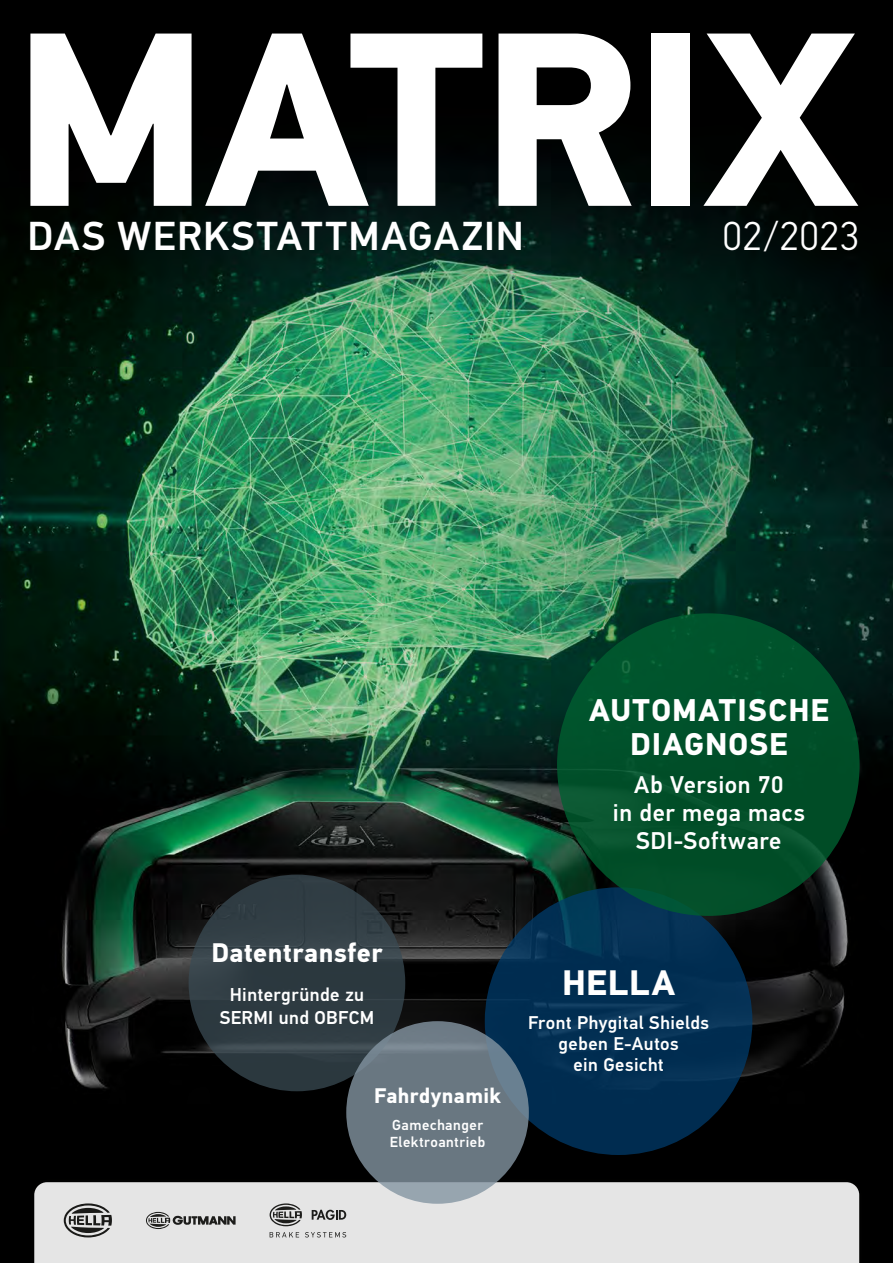
<style>
.page{position:relative;width:893px;height:1263px;background:#fff}
.page>*{position:absolute;margin:0;border:0;box-sizing:border-box;transform-origin:0 0}
.H1_green{font:700 247.5px "Hella DIN Universal";letter-spacing:-.02em;color:#fff}
.H2_black{font:500 40.5px "Hella DIN Universal";letter-spacing:.03em;color:#fff}
.H2_black-2{font:300 40.5px "Hella DIN Universal";letter-spacing:.01em;color:#fff}
.t1{font:700 35.4px "Hella DIN Universal";letter-spacing:.02em;color:#fff}
.t2{font:700 31.5px/34px "Hella DIN Universal";letter-spacing:.035em;color:#fff;text-align:center}
.t3{font:700 26.85px "Hella DIN Universal";letter-spacing:.015em;color:#fff}
.t4{font:500 24.15px/27.9px "Hella DIN Universal";letter-spacing:.025em;color:#fff;text-align:center}
.t5{font:700 21.15px "Hella DIN Universal";letter-spacing:.015em;color:#fff}
.t6{font:500 18.6px/23.1px "Hella DIN Universal";letter-spacing:.025em;color:#fff;text-align:center}
.t7{font:500 18.45px/21.3px "Hella DIN Universal";letter-spacing:.025em;color:#fff;text-align:center}
.t8{font:500 14.55px/17.2px "Hella DIN Universal";letter-spacing:.035em;color:#fff}
</style>
<div class="page">
<img style="left:0;top:0;width:893px;height:1263px">
<div style="left:25px;top:1173px;width:844px;height:90px;background:#000"></div>
<div style="left:34px;top:1182px;width:825px;height:81px;background:#e5e5e5"></div>
<svg style="left:312px;top:1210px;width:34px;height:10px"></svg>
<svg style="left:270px;top:1203px;width:32px;height:23px"></svg>
<svg style="left:270px;top:1232px;width:29px;height:5px"></svg>
<svg style="left:305px;top:1232px;width:41px;height:5px"></svg>
<svg style="left:64px;top:1203px;width:48px;height:34px;background:#8d8d8d"></svg>
<svg style="left:146px;top:1212px;width:90px;height:17px;background:#a0a09f"></svg>
<div style="left:485px;top:887px;width:267px;height:268px;background:linear-gradient(to right,#022f52,#033054);border-radius:50%"></div>
<svg style="left:189px;top:874px;width:216px;height:217px;background:#303d44"></svg>
<div style="left:557px;top:613px;width:303px;height:303px;background:#00502a;border-radius:50%"></div>
<svg style="left:346px;top:1021px;width:183px;height:183px;background:#6c7b85"></svg>
<p class="H1_green" style="left:13px;top:-41px;width:847px">MATRIX</p>
<p class="H2_black" style="left:27px;top:211px;width:498px">DAS WERKSTATTMAGAZIN</p>
<p class="H2_black-2" style="left:722px;top:212px;width:138px">02/2023</p>
<p class="t2" style="left:589px;top:695px;width:241px">AUTOMATISCHE<br>DIAGNOSE</p>
<p class="t4" style="left:613px;top:773px;width:194px">Ab Version 70<br>in der mega macs<br>SDI-Software</p>
<p class="t3" style="left:211px;top:935px;width:172px">Datentransfer</p>
<p class="t6" style="left:220px;top:984px;width:156px">Hintergründe zu<br>SERMI und OBFCM</p>
<p class="t5" style="left:374px;top:1082px;width:128px">Fahrdynamik</p>
<p class="t8" style="left:390px;top:1117px;width:97px">Gamechanger<br>Elektroantrieb</p>
<p class="t1" style="left:562px;top:960px;width:115px">HELLA</p>
<p class="t7" style="left:528px;top:1013px;width:182px">Front Phygital Shields geben E-Autos<br>ein Gesicht</p>
</div>
